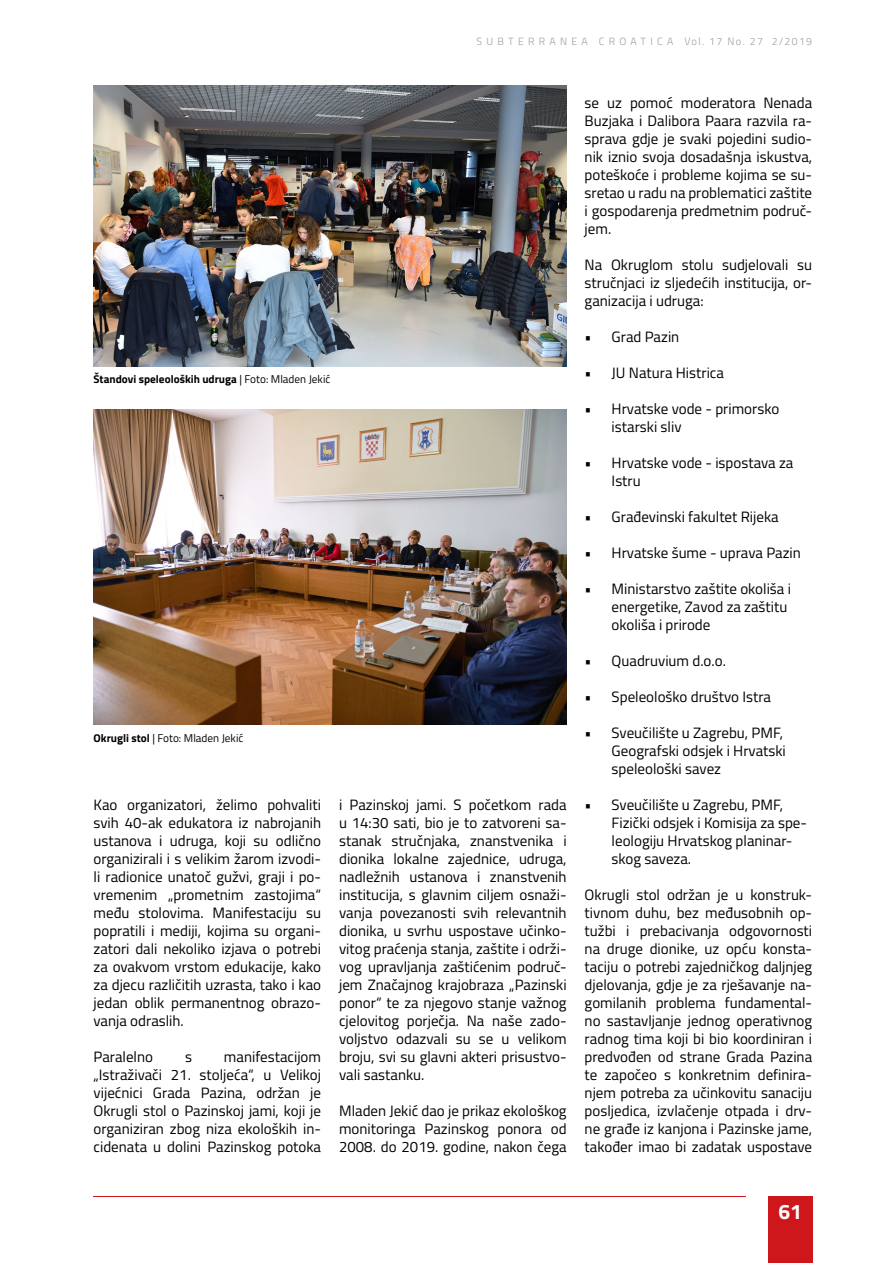
<style>
.page{position:relative;width:893px;height:1263px;background:#fff}
.page>*{position:absolute;margin:0;border:0;box-sizing:border-box;transform-origin:0 0}
.t1{font:700 21px "Titillium";color:#fff}
.t2{font:15px/18px "Titillium";color:#000;text-align:justify}
.t3{font:700 11.25px "Titillium";color:#000}
.t4{font:11.25px "Titillium";color:#000}
.t5{font:300 10.5px "Titillium";letter-spacing:.41em;color:#9d9d9c}
.s1{font-weight:400}
.s2{font-weight:700}
</style>
<div class="page">
<div style="left:768px;top:1196px;width:44px;height:67px;background:#cd171a"></div>
<hr style="left:94px;top:1196px;width:652px;height:1px;background:#cd171a">
<img style="left:94px;top:409px;width:473px;height:316px">
<img style="left:94px;top:85px;width:473px;height:281px">
<p class="t5" style="left:477px;top:33px;width:337px">SUBTERRANEA CROATICA Vol. 17 No. 27 2/2019</p>
<p class="t3" style="left:94px;top:371px;width:238px">Štandovi speleoloških udruga <span class="s1">| Foto: Mladen Jekić</span></p>
<p class="t4" style="left:94px;top:729px;width:151px"><span class="s2">Okrugli stol</span> | Foto: Mladen Jekić</p>
<p class="t2" style="left:94px;top:795px;width:229px">Kao organizatori, želimo pohvaliti svih 40-ak edukatora iz nabrojanih ustanova i udruga, koji su odlično organizirali i s velikim žarom izvodi&shy;li radionice unatoč gužvi, graji i po&shy;vremenim „prometnim zastojima“ među stolovima. Manifestaciju su popratili i mediji, kojima su organi&shy;zatori dali nekoliko izjava o potrebi za ovakvom vrstom edukacije, kako za djecu različitih uzrasta, tako i kao jedan oblik permanentnog obrazo&shy;vanja odraslih.</p>
<p class="t2" style="left:94px;top:1047px;width:61px">Paralelno</p>
<p class="t2" style="left:185px;top:1047px;width:8px">s</p>
<p class="t2" style="left:94px;top:1047px;width:229px;text-indent:130px">manifestacijom „Istraživači 21. stoljeća“, u Velikoj vijećnici Grada Pazina, održan je Okrugli stol o Pazinskoj jami, koji je organiziran zbog niza ekoloških in&shy;cidenata u dolini Pazinskog potoka</p>
<p class="t2" style="left:339px;top:795px;width:229px">i Pazinskoj jami. S početkom rada u 14:30 sati, bio je to zatvoreni sa&shy;stanak stručnjaka, znanstvenika i dionika lokalne zajednice, udruga, nadležnih ustanova i znanstvenih institucija, s glavnim ciljem osnaži&shy;vanja povezanosti svih relevantnih dionika, u svrhu uspostave učinko&shy;vitog praćenja stanja, zaštite i održi&shy;vog upravljanja zaštićenim područ&shy;jem Značajnog krajobraza „Pazinski ponor“ te za njegovo stanje važnog cjelovitog porječja. Na naše zado&shy;voljstvo odazvali su se u velikom broju, svi su glavni akteri prisustvo&shy;vali sastanku.</p>
<p class="t2" style="left:339px;top:1101px;width:229px">Mladen Jekić dao je prikaz ekološkog monitoringa Pazinskog ponora od 2008. do 2019. godine, nakon čega</p>
<p class="t2" style="left:585px;top:93px;width:229px">se uz pomoć moderatora Nenada Buzjaka i Dalibora Paara razvila ra&shy;sprava gdje je svaki pojedini sudio&shy;nik iznio svoja dosadašnja iskustva, poteškoće i probleme kojima se su&shy;sretao u radu na problematici zaštite i gospodarenja predmetnim područ&shy;jem.</p>
<p class="t2" style="left:585px;top:255px;width:229px">Na Okruglom stolu sudjelovali su stručnjaci iz sljedećih institucija, or&shy;ganizacija i udruga:</p>
<p class="t2" style="left:585px;top:327px;width:96px">• Grad Pazin</p>
<p class="t2" style="left:585px;top:363px;width:141px">• JU Natura Histrica</p>
<p class="t2" style="left:612px;top:399px;width:169px;text-indent:-27px">• Hrvatske vode - primorsko istarski sliv</p>
<p class="t2" style="left:612px;top:453px;width:183px;text-indent:-27px">• Hrvatske vode - ispostava za<br>Istru</p>
<p class="t2" style="left:585px;top:507px;width:196px">• Građevinski fakultet Rijeka</p>
<p class="t2" style="left:585px;top:543px;width:218px">• Hrvatske šume - uprava Pazin</p>
<p class="t2" style="left:612px;top:579px;width:181px;text-align:left;text-indent:-27px">• Ministarstvo zaštite okoliša i energetike, Zavod za zaštitu okoliša i prirode</p>
<p class="t2" style="left:585px;top:651px;width:143px">• Quadruvium d.o.o.</p>
<p class="t2" style="left:585px;top:687px;width:188px">• Speleološko društvo Istra</p>
<p class="t2" style="left:612px;top:723px;width:176px;text-align:left;text-indent:-27px">• Sveučilište u Zagrebu, PMF,<br>Geografski odsjek i Hrvatski speleološki savez</p>
<p class="t2" style="left:612px;top:795px;width:197px;text-align:left;text-indent:-27px">• Sveučilište u Zagrebu, PMF,<br>Fizički odsjek i Komisija za spe&shy;leologiju Hrvatskog planinar&shy;skog saveza.</p>
<p class="t2" style="left:585px;top:885px;width:229px">Okrugli stol održan je u konstruk&shy;tivnom duhu, bez međusobnih op&shy;tužbi i prebacivanja odgovornosti na druge dionike, uz opću konsta&shy;taciju o potrebi zajedničkog daljnjeg djelovanja, gdje je za rješavanje na&shy;gomilanih problema fundamental&shy;no sastavljanje jednog operativnog radnog tima koji bi bio koordiniran i predvođen od strane Grada Pazina te započeo s konkretnim definira&shy;njem potreba za učinkovitu sanaciju posljedica, izvlačenje otpada i drv&shy;ne građe iz kanjona i Pazinske jame, također imao bi zadatak uspostave</p>
<h1 class="t1" style="left:778px;top:1195px;width:25px">61</h1>
</div>
